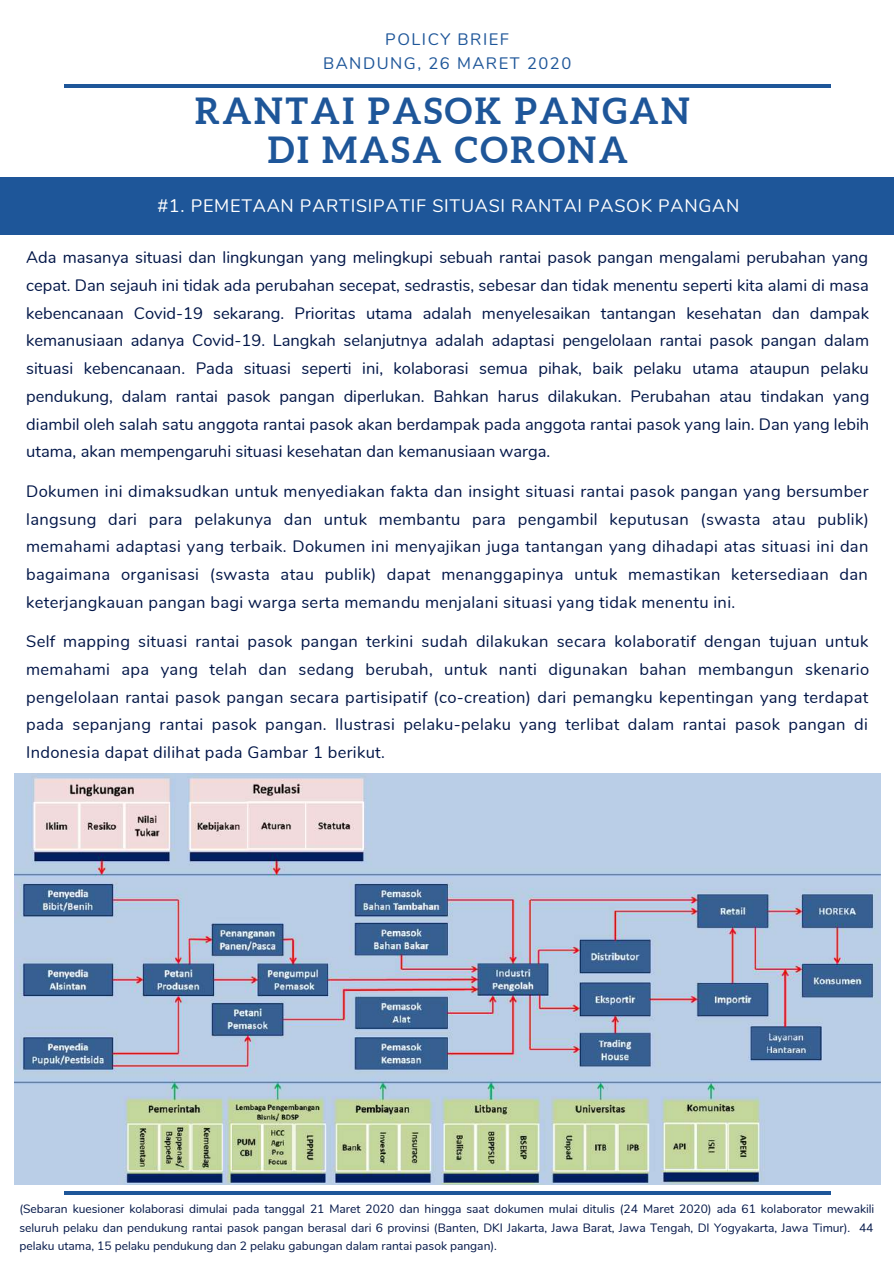
<style>
.page{position:relative;width:894px;height:1264px;background:#fff}
.page>*{position:absolute;margin:0;border:0;box-sizing:border-box;transform-origin:0 0}
.t1{font:700 36px/39.5px "Aleo";letter-spacing:.07em;color:#1e5699;text-align:center}
.t2{font:18px "Nunito";letter-spacing:.04em;color:#fff}
.t3{font:16.5px/27.8px "Nunito";letter-spacing:.02em;color:#001547;text-align:justify}
.t4{font:16.5px/23.7px "Nunito";letter-spacing:.09em;color:#1e5699;text-align:center}
.t5{font:12px/18.9px "Nunito";color:#001547;text-align:justify}
</style>
<div class="page">
<hr style="left:64px;top:84px;width:766px;height:3px;background:#1e5699">
<hr style="left:65px;top:1191px;width:765px;height:3px;background:#1e5699">
<div style="left:0;top:177px;width:893px;height:58px;background:#1e5699"></div>
<img style="left:15px;top:773px;width:864px;height:411px">
<p class="t4" style="left:323px;top:28px;width:249px">POLICY BRIEF<br>BANDUNG, 26 MARET 2020</p>
<h1 class="t1" style="left:195px;top:91px;width:496px">RANTAI PASOK PANGAN<br>DI MASA CORONA</h1>
<p class="t2" style="left:157px;top:194px;width:583px">#1. PEMETAAN PARTISIPATIF SITUASI RANTAI PASOK PANGAN</p>
<p class="t3" style="left:26px;top:244px;width:844px">Ada masanya situasi dan lingkungan yang melingkupi sebuah rantai pasok pangan mengalami perubahan yang cepat. Dan sejauh ini tidak ada perubahan secepat, sedrastis, sebesar dan tidak menentu seperti kita alami di masa kebencanaan Covid-19 sekarang. Prioritas utama adalah menyelesaikan tantangan kesehatan dan dampak kemanusiaan adanya Covid-19. Langkah selanjutnya adalah adaptasi pengelolaan rantai pasok pangan dalam situasi kebencanaan. Pada situasi seperti ini, kolaborasi semua pihak, baik pelaku utama ataupun pelaku pendukung, dalam rantai pasok pangan diperlukan. Bahkan harus dilakukan. Perubahan atau tindakan yang diambil oleh salah satu anggota rantai pasok akan berdampak pada anggota rantai pasok yang lain. Dan yang lebih utama, akan mempengaruhi situasi kesehatan dan kemanusiaan warga.</p>
<p class="t3" style="left:26px;top:477px;width:843px">Dokumen ini dimaksudkan untuk menyediakan fakta dan insight situasi rantai pasok pangan yang bersumber langsung dari para pelakunya dan untuk membantu para pengambil keputusan (swasta atau publik) memahami adaptasi yang terbaik. Dokumen ini menyajikan juga tantangan yang dihadapi atas situasi ini dan bagaimana organisasi (swasta atau publik) dapat menanggapinya untuk memastikan ketersediaan dan keterjangkauan pangan bagi warga serta memandu menjalani situasi yang tidak menentu ini.</p>
<p class="t3" style="left:26px;top:628px;width:844px">Self mapping situasi rantai pasok pangan terkini sudah dilakukan secara kolaboratif dengan tujuan untuk memahami apa yang telah dan sedang berubah, untuk nanti digunakan bahan membangun skenario pengelolaan rantai pasok pangan secara partisipatif (co-creation) dari pemangku kepentingan yang terdapat pada sepanjang rantai pasok pangan. Ilustrasi pelaku-pelaku yang terlibat dalam rantai pasok pangan di Indonesia dapat dilihat pada Gambar 1 berikut.</p>
<p class="t5" style="left:19px;top:1199px;width:856px">(Sebaran kuesioner kolaborasi dimulai pada tanggal 21 Maret 2020 dan hingga saat dokumen mulai ditulis (24 Maret 2020) ada 61 kolaborator mewakili seluruh pelaku dan pendukung rantai pasok pangan berasal dari 6 provinsi (Banten, DKI Jakarta, Jawa Barat, Jawa Tengah, DI Yogyakarta, Jawa Timur). 44 pelaku utama, 15 pelaku pendukung dan 2 pelaku gabungan dalam rantai pasok pangan).</p>
</div>
